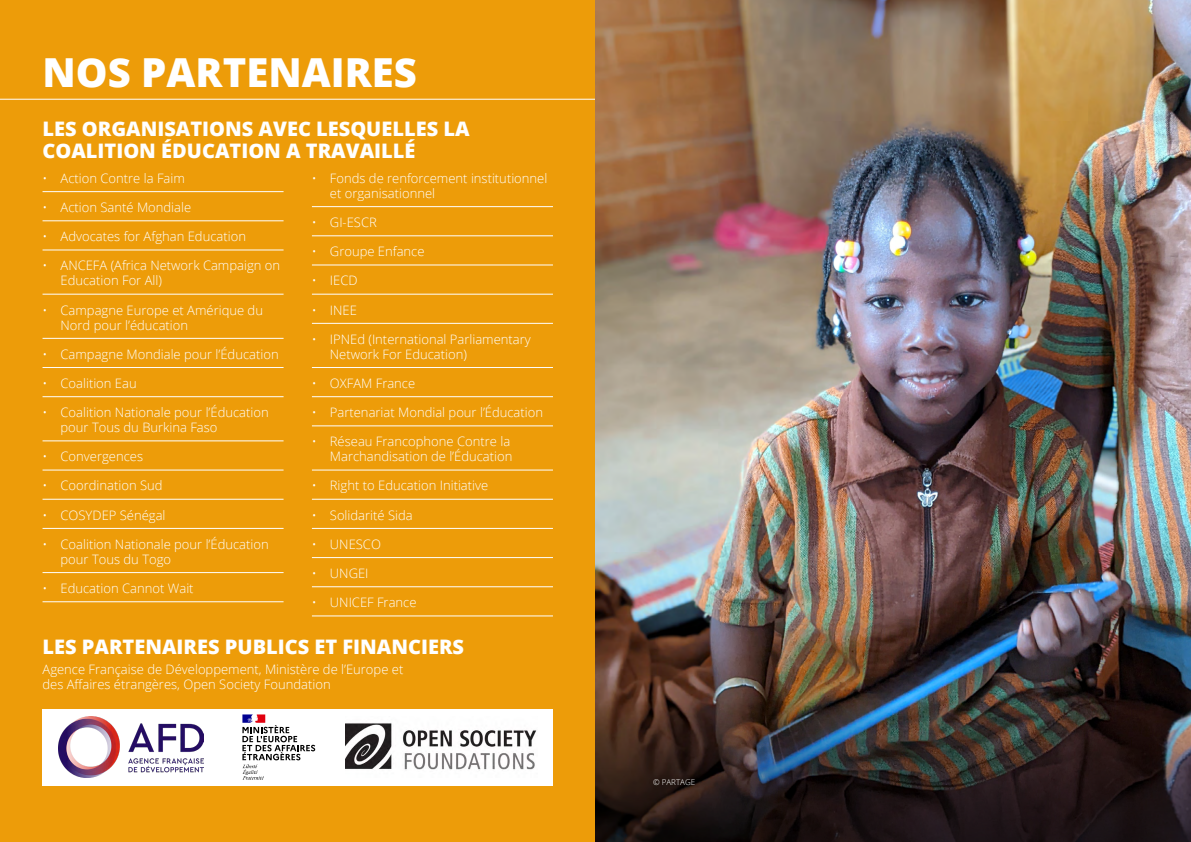
<style>
.page{position:relative;width:1191px;height:842px;background:#fff}
.page>*{position:absolute;margin:0;border:0;box-sizing:border-box;transform-origin:0 0}
.t1{font:800 40px "Open Sans";color:#fff}
.t2{font:800 20px/22px "Open Sans";color:#fff}
.t3{font:300 13px/15px "Open Sans";color:#fff}
.t4{font:300 8px "Open Sans";color:#fff}
</style>
<div class="page">
<div style="left:0;top:0;width:595px;height:842px;background:#ed9c09"></div>
<hr style="left:43px;top:191px;width:240px;height:1px;background:#fff">
<hr style="left:43px;top:221px;width:240px;height:1px;background:#fff">
<hr style="left:43px;top:250px;width:240px;height:1px;background:#fff">
<hr style="left:43px;top:294px;width:240px;height:1px;background:#fff">
<hr style="left:43px;top:338px;width:240px;height:1px;background:#fff">
<hr style="left:43px;top:367px;width:240px;height:1px;background:#fff">
<hr style="left:43px;top:396px;width:240px;height:1px;background:#fff">
<hr style="left:43px;top:441px;width:240px;height:1px;background:#fff">
<hr style="left:43px;top:470px;width:240px;height:1px;background:#fff">
<hr style="left:43px;top:499px;width:240px;height:1px;background:#fff">
<hr style="left:43px;top:528px;width:240px;height:1px;background:#fff">
<hr style="left:43px;top:572px;width:240px;height:1px;background:#fff">
<hr style="left:43px;top:601px;width:240px;height:1px;background:#fff">
<hr style="left:312px;top:206px;width:241px;height:1px;background:#fff">
<hr style="left:312px;top:236px;width:241px;height:1px;background:#fff">
<hr style="left:312px;top:265px;width:241px;height:1px;background:#fff">
<hr style="left:312px;top:294px;width:241px;height:1px;background:#fff">
<hr style="left:312px;top:323px;width:241px;height:1px;background:#fff">
<hr style="left:312px;top:367px;width:241px;height:1px;background:#fff">
<hr style="left:312px;top:396px;width:241px;height:1px;background:#fff">
<hr style="left:312px;top:426px;width:241px;height:1px;background:#fff">
<hr style="left:312px;top:470px;width:241px;height:1px;background:#fff">
<hr style="left:312px;top:499px;width:241px;height:1px;background:#fff">
<hr style="left:312px;top:528px;width:241px;height:1px;background:#fff">
<hr style="left:312px;top:557px;width:241px;height:1px;background:#fff">
<hr style="left:312px;top:586px;width:241px;height:1px;background:#fff">
<hr style="left:312px;top:616px;width:241px;height:1px;background:#fff">
<hr style="left:0;top:99px;width:600px;height:1px;background:#fff">
<div style="left:43px;top:709px;width:510px;height:76px;background:#fff"></div>
<img style="left:59px;top:717px;width:144px;height:60px">
<svg style="left:242px;top:714px;width:73px;height:65px"></svg>
<img style="left:346px;top:723px;width:191px;height:47px">
<img style="left:595px;top:0;width:596px;height:700px">
<svg style="left:595px;top:700px;width:596px;height:142px;background:#2c2323"></svg>
<div style="left:648px;top:773px;width:51px;height:17px;background:#000;opacity:.8"></div>
<h1 class="t1" style="left:43px;top:42px;width:376px">NOS PARTENAIRES</h1>
<h2 class="t2" style="left:43px;top:116px;width:428px">LES ORGANISATIONS AVEC LESQUELLES LA<br>COALITION ÉDUCATION A TRAVAILLÉ</h2>
<p class="t3" style="left:43px;top:170px;width:144px">• Action Contre la Faim</p>
<p class="t3" style="left:43px;top:199px;width:150px">• Action Santé Mondiale</p>
<p class="t3" style="left:43px;top:229px;width:205px">• Advocates for Afghan Education</p>
<p class="t3" style="left:61px;top:258px;width:221px;text-indent:-18px">• ANCEFA (Africa Network Campaign on<br>Education For All)</p>
<p class="t3" style="left:61px;top:302px;width:204px;text-indent:-18px">• Campagne Europe et Amérique du<br>Nord pour l’éducation</p>
<p class="t3" style="left:43px;top:346px;width:238px">• Campagne Mondiale pour l’Éducation</p>
<p class="t3" style="left:43px;top:375px;width:96px">• Coalition Eau</p>
<p class="t3" style="left:61px;top:405px;width:210px;text-indent:-18px">• Coalition Nationale pour l’Éducation pour Tous du Burkina Faso</p>
<p class="t3" style="left:43px;top:449px;width:102px">• Convergences</p>
<p class="t3" style="left:43px;top:478px;width:122px">• Coordination Sud</p>
<p class="t3" style="left:43px;top:507px;width:124px">• COSYDEP Sénégal</p>
<p class="t3" style="left:61px;top:536px;width:210px;text-indent:-18px">• Coalition Nationale pour l’Éducation pour Tous du Togo</p>
<p class="t3" style="left:43px;top:580px;width:153px">• Education Cannot Wait</p>
<p class="t3" style="left:330px;top:170px;width:219px;text-indent:-18px">• Fonds de renforcement institutionnel et organisationnel</p>
<p class="t3" style="left:312px;top:214px;width:66px">• GI-ESCR</p>
<p class="t3" style="left:312px;top:244px;width:114px">• Groupe Enfance</p>
<p class="t3" style="left:312px;top:273px;width:47px">• IECD</p>
<p class="t3" style="left:312px;top:302px;width:47px">• INEE</p>
<p class="t3" style="left:330px;top:331px;width:202px;text-indent:-18px">• IPNEd (International Parliamentary<br>Network For Education)</p>
<p class="t3" style="left:312px;top:375px;width:105px">• OXFAM France</p>
<p class="t3" style="left:312px;top:405px;width:233px">• Partenariat Mondial pour l’Éducation</p>
<p class="t3" style="left:312px;top:434px;width:202px;text-align:right">• Réseau Francophone Contre la<br>Marchandisation de l’Éducation</p>
<p class="t3" style="left:312px;top:478px;width:178px">• Right to Education Initiative</p>
<p class="t3" style="left:312px;top:507px;width:102px">• Solidarité Sida</p>
<p class="t3" style="left:312px;top:536px;width:70px">• UNESCO</p>
<p class="t3" style="left:312px;top:565px;width:58px">• UNGEI</p>
<p class="t3" style="left:312px;top:595px;width:106px">• UNICEF France</p>
<h2 class="t2" style="left:43px;top:634px;width:423px">LES PARTENAIRES PUBLICS ET FINANCIERS</h2>
<p class="t3" style="left:43px;top:661px;width:362px">Agence Française de Développement, Ministère de l’Europe et des Affaires étrangères, Open Society Foundation</p>
<p class="t4" style="left:653px;top:776px;width:44px">© PARTAGE</p>
</div>
